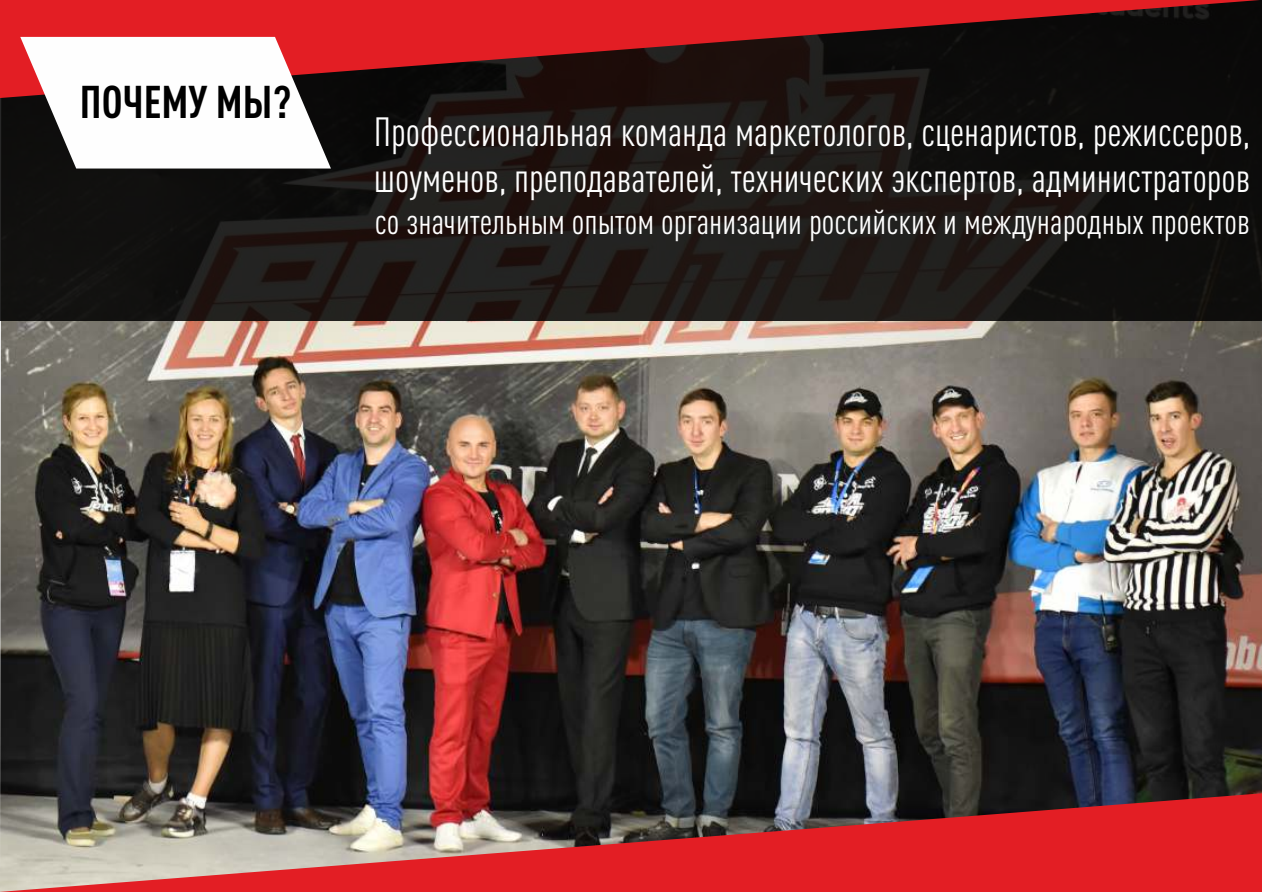
<style>
.page{position:relative;width:1262px;height:892px;background:#fff}
.page>*{position:absolute;margin:0;border:0;box-sizing:border-box;transform-origin:0 0}
.t1{font:700 condensed 45.15px "DIN Pro";color:#000}
.t2{font:condensed 40.2px/45.9px "DIN Pro";color:#fefefe}
.t3{font:condensed 35.4px "DIN Pro";color:#fefefe}
</style>
<div class="page">
<img style="left:0;top:321px;width:1261px;height:472px">
<div style="left:0;top:0;width:1261px;height:321px;background:#000;opacity:.85"></div>
<svg style="left:0;top:0;width:1261px;height:98px"></svg>
<svg style="left:20px;top:37px;width:311px;height:131px"></svg>
<img style="left:0;top:793px;width:1261px;height:99px">
<p class="t1" style="left:80px;top:86px;width:213px">ПОЧЕМУ МЫ?</p>
<p class="t2" style="left:374px;top:113px;width:878px">Профессиональная команда маркетологов, сценаристов, режиссеров, шоуменов, преподавателей, технических экспертов, администраторов</p>
<p class="t3" style="left:375px;top:209px;width:876px">со значительным опытом организации российских и международных проектов</p>
</div>
